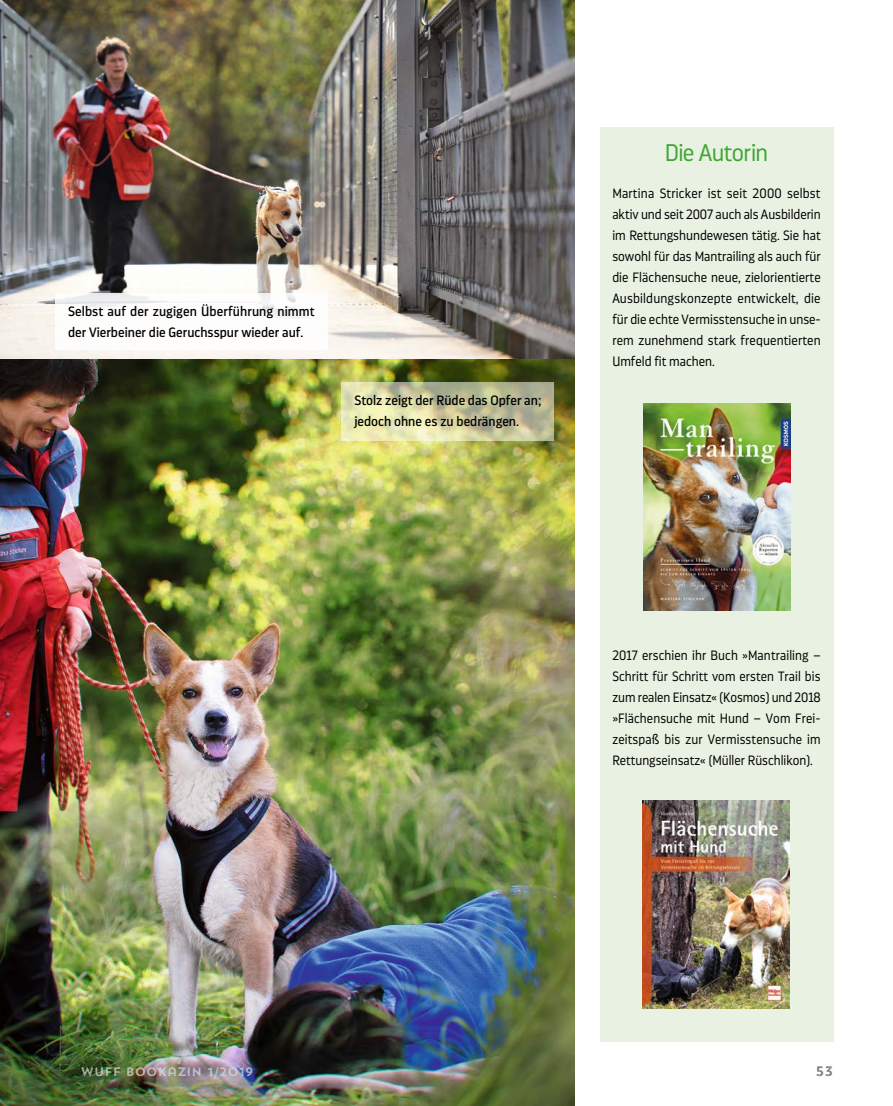
<style>
.page{position:relative;width:893px;height:1106px;background:#fff}
.page>*{position:absolute;margin:0;border:0;box-sizing:border-box;transform-origin:0 0}
.t1{font:300 24px "Darwin Pro";letter-spacing:-.025em;color:#3fa535}
.t2{font:300 13.5px/21px "Darwin Pro";color:#000;text-align:justify}
.t3{font:13.5px/21px "Darwin Pro";color:#000}
.t4{font:13.5px "Trend Rough Sans Five";color:#575756}
.t5{font:12px "Trend Rough Sans Five";color:#dadada}
</style>
<div class="page">
<div style="left:600px;top:128px;width:233px;height:914px;background:#e9f1e2"></div>
<img style="left:643px;top:403px;width:147px;height:208px">
<img style="left:643px;top:800px;width:147px;height:208px">
<img style="left:0;top:0;width:574px;height:360px">
<img style="left:0;top:360px;width:574px;height:746px">
<svg style="left:342px;top:382px;width:212px;height:58px;background:#cccba1"></svg>
<div style="left:55px;top:293px;width:272px;height:57px;background:#fff"></div>
<p class="t3" style="left:68px;top:301px;width:248px">Selbst auf der zugigen Überführung nimmt der Vierbeiner die Geruchsspur wieder auf.</p>
<p class="t3" style="left:354px;top:389px;width:189px">Stolz zeigt der Rüde das Opfer an; jedoch ohne es zu bedrängen.</p>
<h1 class="t1" style="left:665px;top:137px;width:105px">Die Autorin</h1>
<p class="t2" style="left:612px;top:183px;width:210px">Martina Stricker ist seit 2000 selbst aktiv und seit 2007 auch als Ausbilderin im Rettungshundewesen tätig. Sie hat sowohl für das Mantrailing als auch für die Flächensuche neue, zielorientierte Ausbildungskonzepte entwickelt, die für die echte Vermisstensuche in unse&shy;rem zunehmend stark frequentierten Umfeld fit machen.</p>
<p class="t2" style="left:612px;top:645px;width:210px">2017 erschien ihr Buch »Mantrailing – Schritt für Schritt vom ersten Trail bis zum realen Einsatz« (Kosmos) und 2018 »Flächensuche mit Hund – Vom Frei&shy;zeitspaß bis zur Vermisstensuche im Rettungseinsatz« (Müller Rüschlikon).</p>
<p class="t5" style="left:81px;top:1064px;width:174px">WUFF BOOKAZIN 1/2019</p>
<p class="t4" style="left:815px;top:1062px;width:20px">53</p>
</div>
